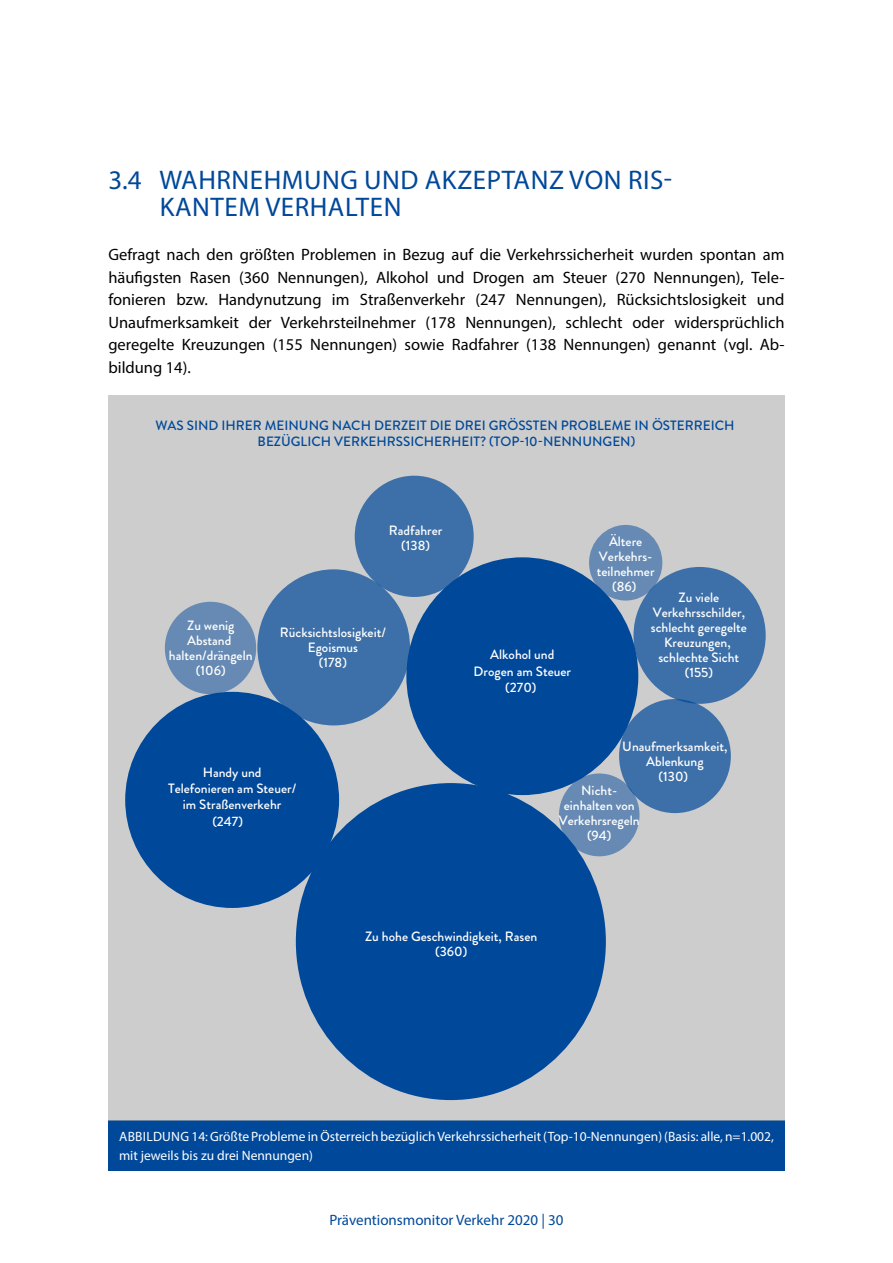
<style>
.page{position:relative;width:893px;height:1263px;background:#fff}
.page>*{position:absolute;margin:0;border:0;box-sizing:border-box;transform-origin:0 0}
.KAPITEL_LEVEL_2{font:27px/27px "Myriad Pro";letter-spacing:.02em;color:#00489a}
.FLIESS{font:16.5px/22.5px "Myriad Pro";color:#000;text-align:justify}
.t1{font:15px "Myriad Pro";color:#00489a}
.t2{font:500 13.5px/15px "Brandon Grotesque";color:#fff;text-align:center}
.t3{font:13.5px/19.5px "Myriad Pro";color:#fff}
.t4{font:500 13.5px/16.2px "Brandon Grotesque";color:#00489a;text-align:center}
</style>
<div class="page">
<div style="left:108px;top:1120px;width:676px;height:51px;background:#00489a"></div>
<div style="left:108px;top:395px;width:676px;height:725px;background:#cccdcc"></div>
<div style="left:559px;top:773px;width:80px;height:83px;background:#668ab3;border-radius:50%"></div>
<div style="left:296px;top:783px;width:310px;height:317px;background:#00489a;border-radius:50%"></div>
<div style="left:406px;top:557px;width:232px;height:238px;background:#00489a;border-radius:50%"></div>
<div style="left:125px;top:692px;width:214px;height:216px;background:#00489a;border-radius:50%"></div>
<div style="left:257px;top:569px;width:153px;height:156px;background:#3d70a9;border-radius:50%"></div>
<div style="left:633px;top:567px;width:133px;height:137px;background:#3d70a9;border-radius:50%"></div>
<div style="left:355px;top:476px;width:119px;height:121px;background:#3d70a9;border-radius:50%"></div>
<div style="left:619px;top:699px;width:112px;height:114px;background:#3d70a9;border-radius:50%"></div>
<div style="left:165px;top:602px;width:91px;height:92px;background:#668ab3;border-radius:50%"></div>
<div style="left:589px;top:525px;width:73px;height:75px;background:#668ab3;border-radius:50%"></div>
<h2 class="KAPITEL_LEVEL_2" style="left:160px;top:166px;width:514px;text-indent:-51px">3.4 WAHRNEHMUNG UND AKZEPTANZ VON RIS-<br>KANTEM VERHALTEN</h2>
<p class="FLIESS" style="left:108px;top:243px;width:678px">Gefragt nach den größten Problemen in Bezug auf die Verkehrssicherheit wurden spontan am häufigsten Rasen (360 Nennungen), Alkohol und Drogen am Steuer (270 Nennungen), Tele&shy;fonieren bzw. Handynutzung im Straßenverkehr (247 Nennungen), Rücksichtslosigkeit und Unaufmerksamkeit der Verkehrsteilnehmer (178 Nennungen), schlecht oder widersprüchlich geregelte Kreuzungen (155 Nennungen) sowie Radfahrer (138 Nennungen) genannt (vgl. Ab&shy;bildung 14).</p>
<p class="t4" style="left:155px;top:417px;width:580px">WAS SIND IHRER MEINUNG NACH DERZEIT DIE DREI GRÖSSTEN PROBLEME IN ÖSTERREICH<br>BEZÜGLICH VERKEHRSSICHERHEIT? (TOP-10-NENNUNGEN)</p>
<p class="t2" style="left:169px;top:618px;width:85px">Zu wenig<br>Abstand halten/drängeln (106)</p>
<p class="t2" style="left:389px;top:523px;width:55px">Radfahrer (138)</p>
<p class="t2" style="left:280px;top:625px;width:108px">Rücksichtslosigkeit/<br>Egoismus<br>(178)</p>
<p class="t2" style="left:203px;top:765px;width:60px">Handy und</p>
<p class="t2" style="left:168px;top:781px;width:130px">Telefonieren am Steuer/</p>
<p class="t2" style="left:183px;top:797px;width:100px">im Straßenverkehr</p>
<p class="t2" style="left:212px;top:814px;width:32px">(247)</p>
<p class="t2" style="left:474px;top:647px;width:99px;line-height:16.2px">Alkohol und<br>Drogen am Steuer (270)</p>
<p class="t2" style="left:597px;top:534px;width:59px">Ältere<br>Verkehrs&shy;teilnehmer (86)</p>
<p class="t2" style="left:651px;top:590px;width:98px">Zu viele<br>Verkehrsschilder, schlecht geregelte<br>Kreuzungen, schlechte Sicht (155)</p>
<p class="t2" style="left:622px;top:739px;width:107px">Unaufmerksamkeit,<br>Ablenkung<br>(130)</p>
<p class="t2" style="left:559px;top:783px;width:83px">Nicht&shy;einhalten von<br>Verkehrsregeln (94)</p>
<p class="t2" style="left:365px;top:929px;width:174px">Zu hohe Geschwindigkeit, Rasen (360)</p>
<p class="t3" style="left:119px;top:1126px;width:656px">ABBILDUNG 14: Größte Probleme in Österreich bezüglich Verkehrssicherheit (Top-10-Nennungen) (Basis: alle, n=1.002, mit jeweils bis zu drei Nennungen)</p>
<p class="t1" style="left:329px;top:1210px;width:236px">Präventionsmonitor Verkehr 2020 | 30</p>
</div>
